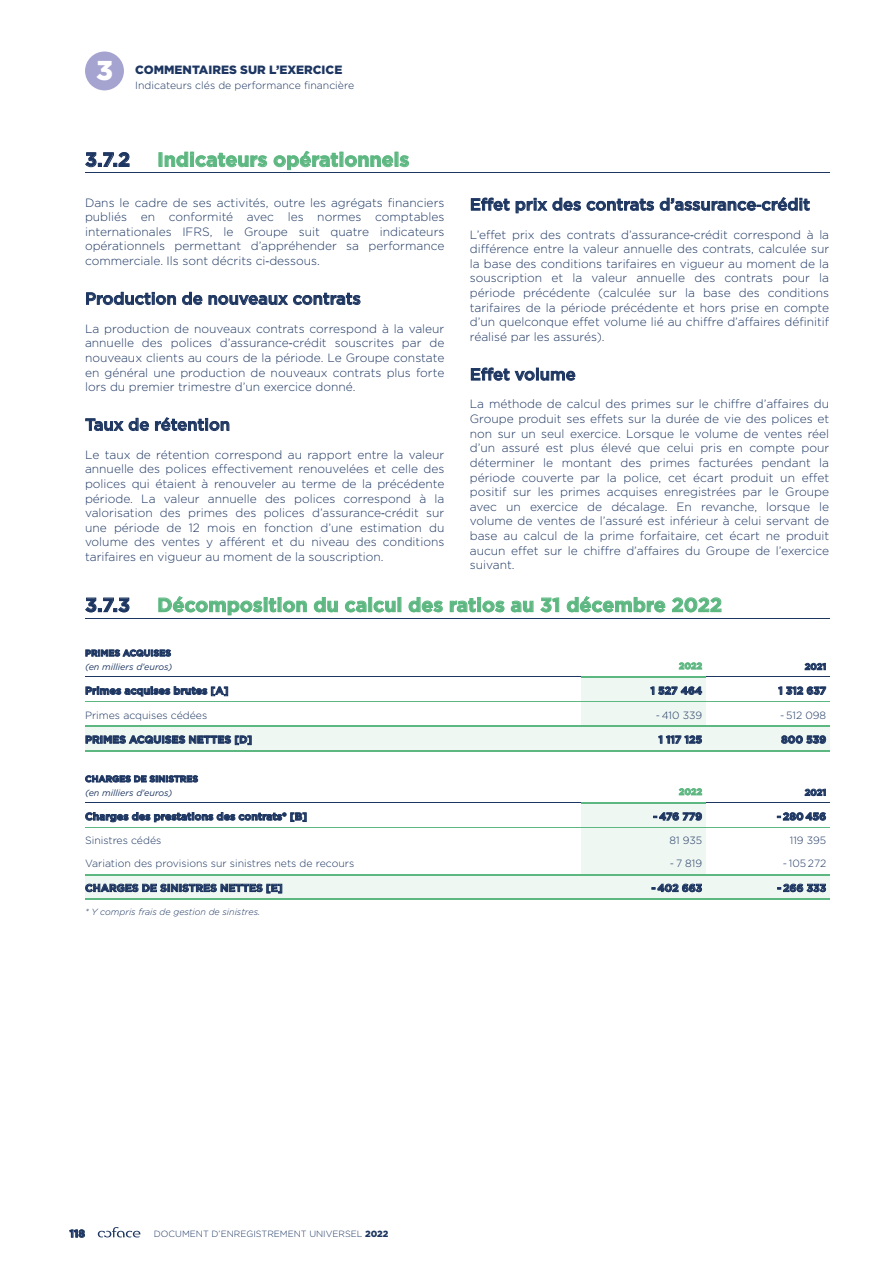
<style>
.page{position:relative;width:893px;height:1263px;background:#fff}
.page>*{position:absolute;margin:0;border:0;box-sizing:border-box;transform-origin:0 0}
.t1{font:900 27.3px "Gotham";color:#fff}
.t2{font:700 19.5px "Gotham";color:#5db781}
.t3{font:700 19.5px "Gotham";color:#1d3661}
.t4{font:500 16.5px "Gotham";color:#1d3661}
.t5{font:300 12px/14.5px "Gotham";color:#1d3661;text-align:justify}
.t6{font:900 12px "Gotham";color:#1d3661}
.t7{font:700 10.5px "Gotham";color:#1d3661}
.t8{font:300 10.5px "Gotham";color:#1d3661}
.t9{font:700 9px "Gotham";color:#1d3661}
.t10{font:italic 9px "Gotham";color:#1d3661}
.t11{font:300 9px "Gotham";color:#1d3661}
.t12{font:italic 300 9px "Gotham";color:#1d3661}
.t13{font:700 9px "Gotham";color:#5db781}
.s1{font-family:"Noto Sans";font-weight:400}
.s2{font-weight:900}
</style>
<div class="page">
<svg style="left:98px;top:1227px;width:43px;height:10px"></svg>
<div style="left:85px;top:52px;width:39px;height:38px;background:#a5a3d0;border-radius:50%"></div>
<hr style="left:85px;top:172px;width:744px;height:1px;background:#1d3661">
<hr style="left:85px;top:618px;width:744px;height:1px;background:#1d3661">
<div style="left:581px;top:677px;width:124px;height:25px;background:#eff7f2"></div>
<div style="left:581px;top:702px;width:124px;height:24px;background:#eff7f2"></div>
<div style="left:85px;top:726px;width:496px;height:25px;background:#eff7f2"></div>
<div style="left:581px;top:726px;width:124px;height:25px;background:#eff7f2"></div>
<div style="left:705px;top:726px;width:124px;height:25px;background:#eff7f2"></div>
<hr style="left:85px;top:701px;width:744px;height:1px;background:#5db781">
<hr style="left:705px;top:677px;width:124px;height:1px;background:#1d3661">
<hr style="left:85px;top:677px;width:496px;height:1px;background:#1d3661">
<hr style="left:85px;top:725px;width:744px;height:2px;background:#5db781">
<hr style="left:581px;top:676px;width:124px;height:2px;background:#5db781">
<hr style="left:85px;top:750px;width:744px;height:2px;background:#5db781">
<div style="left:581px;top:803px;width:124px;height:24px;background:#eff7f2"></div>
<div style="left:581px;top:827px;width:124px;height:24px;background:#eff7f2"></div>
<div style="left:581px;top:851px;width:124px;height:24px;background:#eff7f2"></div>
<div style="left:85px;top:875px;width:496px;height:24px;background:#eff7f2"></div>
<div style="left:581px;top:875px;width:124px;height:24px;background:#eff7f2"></div>
<div style="left:705px;top:875px;width:124px;height:24px;background:#eff7f2"></div>
<hr style="left:85px;top:827px;width:744px;height:1px;background:#5db781">
<hr style="left:705px;top:802px;width:124px;height:1px;background:#1d3661">
<hr style="left:85px;top:802px;width:496px;height:1px;background:#1d3661">
<hr style="left:85px;top:898px;width:744px;height:2px;background:#5db781">
<hr style="left:85px;top:874px;width:744px;height:1px;background:#5db781">
<hr style="left:581px;top:802px;width:124px;height:1px;background:#5db781">
<h1 class="t1" style="left:96px;top:51px;width:18px">3</h1>
<p class="t6" style="left:135px;top:61px;width:209px">COMMENTAIRES SUR L’EXERCICE</p>
<p class="t8" style="left:135px;top:78px;width:220px">Indicateurs clés de performance financière</p>
<h2 class="t3" style="left:85px;top:147px;width:47px">3.7.2</h2>
<h2 class="t2" style="left:157px;top:147px;width:254px">Indicateurs opérationnels</h2>
<p class="t5" style="left:85px;top:195px;width:361px">Dans le cadre de ses activités, outre les agrégats financiers publiés en conformité avec les normes comptables internationales IFRS, le Groupe suit quatre indicateurs opérationnels permettant d’appréhender sa performance commerciale. Ils sont décrits ci<span class="s1">‑</span>dessous.</p>
<h3 class="t4" style="left:85px;top:288px;width:277px">Production de nouveaux contrats</h3>
<p class="t5" style="left:85px;top:321px;width:361px">La production de nouveaux contrats correspond à la valeur annuelle des polices d’assurance<span class="s1">‑</span>crédit souscrites par de nouveaux clients au cours de la période. Le Groupe constate en général une production de nouveaux contrats plus forte lors du premier trimestre d’un exercice donné.</p>
<h3 class="t4" style="left:85px;top:414px;width:147px">Taux de rétention</h3>
<p class="t5" style="left:85px;top:447px;width:361px">Le taux de rétention correspond au rapport entre la valeur annuelle des polices effectivement renouvelées et celle des polices qui étaient à renouveler au terme de la précédente période. La valeur annuelle des polices correspond à la valorisation des primes des polices d’assurance<span class="s1">‑</span>crédit sur une période de 12 mois en fonction d’une estimation du volume des ventes y afférent et du niveau des conditions tarifaires en vigueur au moment de la souscription.</p>
<h3 class="t4" style="left:470px;top:194px;width:342px">Effet prix des contrats d’assurance<span class="s1">‑</span>crédit</h3>
<p class="t5" style="left:470px;top:227px;width:361px">L’effet prix des contrats d’assurance<span class="s1">‑</span>crédit correspond à la différence entre la valeur annuelle des contrats, calculée sur la base des conditions tarifaires en vigueur au moment de la souscription et la valeur annuelle des contrats pour la période précédente (calculée sur la base des conditions tarifaires de la période précédente et hors prise en compte d’un quelconque effet volume lié au chiffre d’affaires définitif réalisé par les assurés).</p>
<h3 class="t4" style="left:470px;top:363px;width:107px">Effet volume</h3>
<p class="t5" style="left:470px;top:397px;width:361px">La méthode de calcul des primes sur le chiffre d’affaires du Groupe produit ses effets sur la durée de vie des polices et non sur un seul exercice. Lorsque le volume de ventes réel d’un assuré est plus élevé que celui pris en compte pour déterminer le montant des primes facturées pendant la période couverte par la police, cet écart produit un effet positif sur les primes acquises enregistrées par le Groupe avec un exercice de décalage. En revanche, lorsque le volume de ventes de l’assuré est inférieur à celui servant de base au calcul de la prime forfaitaire, cet écart ne produit aucun effet sur le chiffre d’affaires du Groupe de l’exercice suivant.</p>
<h2 class="t3" style="left:85px;top:592px;width:47px">3.7.3</h2>
<h2 class="t2" style="left:157px;top:592px;width:566px">Décomposition du calcul des ratios au 31 décembre 2022</h2>
<p class="t9" style="left:85px;top:647px;width:88px">PRIMES ACQUISES</p>
<p class="t10" style="left:85px;top:661px;width:89px">(en milliers d’euros)</p>
<p class="t13" style="left:679px;top:660px;width:25px">2022</p>
<p class="t9" style="left:805px;top:661px;width:23px">2021</p>
<p class="t7" style="left:85px;top:684px;width:145px">Primes acquises brutes [A]</p>
<p class="t7" style="left:651px;top:684px;width:53px">1 527 464</p>
<p class="t7" style="left:778px;top:684px;width:49px">1 312 637</p>
<p class="t8" style="left:85px;top:708px;width:124px">Primes acquises cédées</p>
<p class="t8" style="left:656px;top:708px;width:48px">- 410 339</p>
<p class="t8" style="left:780px;top:708px;width:48px">- 512 098</p>
<p class="t7" style="left:85px;top:733px;width:169px">PRIMES ACQUISES NETTES [D]</p>
<p class="t7" style="left:658px;top:733px;width:45px">1 117 125</p>
<p class="t7" style="left:781px;top:733px;width:47px">800 539</p>
<p class="t9" style="left:85px;top:773px;width:115px">CHARGES DE SINISTRES</p>
<p class="t10" style="left:85px;top:786px;width:89px">(en milliers d’euros)</p>
<p class="t13" style="left:679px;top:786px;width:25px">2022</p>
<p class="t9" style="left:805px;top:786px;width:23px">2021</p>
<p class="t7" style="left:85px;top:809px;width:224px">Charges des prestations des contrats* [B]</p>
<p class="t7" style="left:653px;top:809px;width:51px">- 476 779</p>
<p class="t7" style="left:777px;top:809px;width:51px">- 280 456</p>
<p class="t8" style="left:85px;top:834px;width:78px">Sinistres cédés</p>
<p class="t8" style="left:670px;top:834px;width:34px">81 935</p>
<p class="t8" style="left:790px;top:834px;width:38px">119 395</p>
<p class="t8" style="left:85px;top:856px;width:271px">Variation des provisions sur sinistres nets de recours</p>
<p class="t8" style="left:670px;top:856px;width:34px">- 7 819</p>
<p class="t8" style="left:783px;top:856px;width:45px">- 105 272</p>
<p class="t7" style="left:85px;top:881px;width:199px">CHARGES DE SINISTRES NETTES [E]</p>
<p class="t7" style="left:651px;top:881px;width:52px">- 402 663</p>
<p class="t7" style="left:777px;top:881px;width:51px">- 266 333</p>
<p class="t12" style="left:85px;top:906px;width:177px">* Y compris frais de gestion de sinistres.</p>
<p class="t7" style="left:70px;top:1226px;width:17px">118</p>
<p class="t11" style="left:154px;top:1228px;width:236px">DOCUMENT D’ENREGISTREMENT UNIVERSEL <span class="s2">2022</span></p>
</div>
